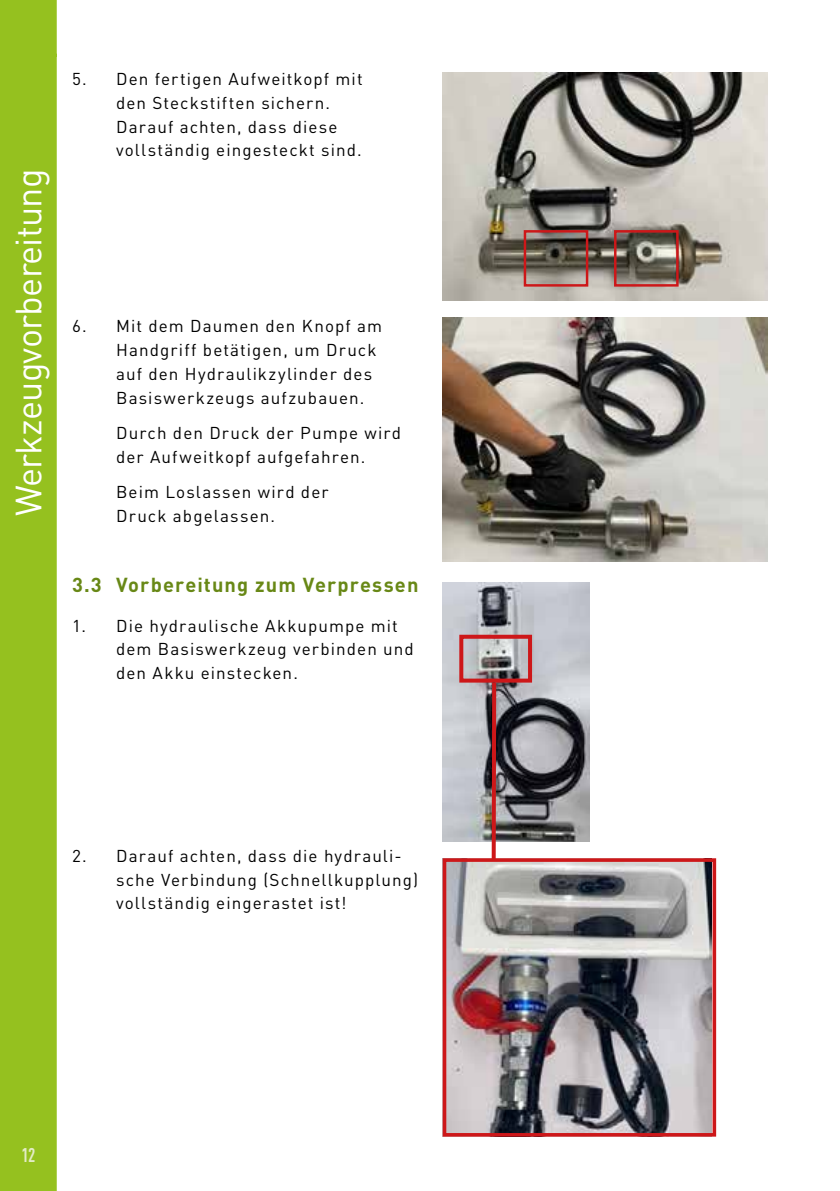
<style>
.page{position:relative;width:840px;height:1191px;background:#fff}
.page>*{position:absolute;margin:0;border:0;box-sizing:border-box;transform-origin:0 0}
.t1{font:36px "DINOT";letter-spacing:-.02em;color:#fff}
.t2{font:700 20px "DINOT";letter-spacing:.055em;color:#688816}
.t3{font:700 condensed 19.6px "DINOT";color:#e3ecc6;scale:.92 1}
.t4{font:17px/23.8px "DINOT";letter-spacing:.065em;color:#000}
</style>
<div class="page">
<div style="left:0;top:0;width:57px;height:1191px;background:#95c11f"></div>
<img style="left:442px;top:317px;width:325px;height:244px">
<img style="left:447px;top:863px;width:263px;height:268px">
<div style="left:442px;top:858px;width:273px;height:278px;border:4px solid #cd1719"></div>
<img style="left:442px;top:72px;width:325px;height:228px">
<div style="left:523px;top:230px;width:65px;height:57px;border:2px solid #cd1719"></div>
<div style="left:613px;top:230px;width:65px;height:57px;border:2px solid #cd1719"></div>
<img style="left:442px;top:583px;width:147px;height:258px">
<div style="left:459px;top:635px;width:72px;height:47px;border:4px solid #cd1719"></div>
<div style="left:491px;top:682px;width:5px;height:178px;background:#cd1719"></div>
<h1 class="t1" style="left:1px;top:516px;width:349px;rotate:-90deg">Werkzeugvorbereitung</h1>
<p class="t4" style="left:116px;top:65px;width:248px;text-indent:-44px">5. Den fertigen Aufweitkopf mit den Steckstiften sichern.<br>Darauf achten, dass diese vollständig eingesteckt sind.</p>
<p class="t4" style="left:116px;top:313px;width:267px;text-indent:-44px">6. Mit dem Daumen den Knopf am<br>Handgriff betätigen, um Druck auf den Hydraulikzylinder des<br>Basiswerkzeugs aufzubauen.</p>
<p class="t4" style="left:116px;top:419px;width:286px">Durch den Druck der Pumpe wird der Aufweitkopf aufgefahren.</p>
<p class="t4" style="left:116px;top:478px;width:214px">Beim Loslassen wird der<br>Druck abgelassen.</p>
<p class="t2" style="left:72px;top:569px;width:348px">3.3 Vorbereitung zum Verpressen</p>
<p class="t4" style="left:116px;top:612px;width:299px;text-indent:-44px">1. Die hydraulische Akkupumpe mit dem Basiswerkzeug verbinden und den Akku einstecken.</p>
<p class="t4" style="left:116px;top:842px;width:303px;text-indent:-44px">2. Darauf achten, dass die hydrauli&shy;sche Verbindung (Schnellkupplung) vollständig eingerastet ist!</p>
<p class="t3" style="left:21px;top:1140px;width:17px">12</p>
</div>
